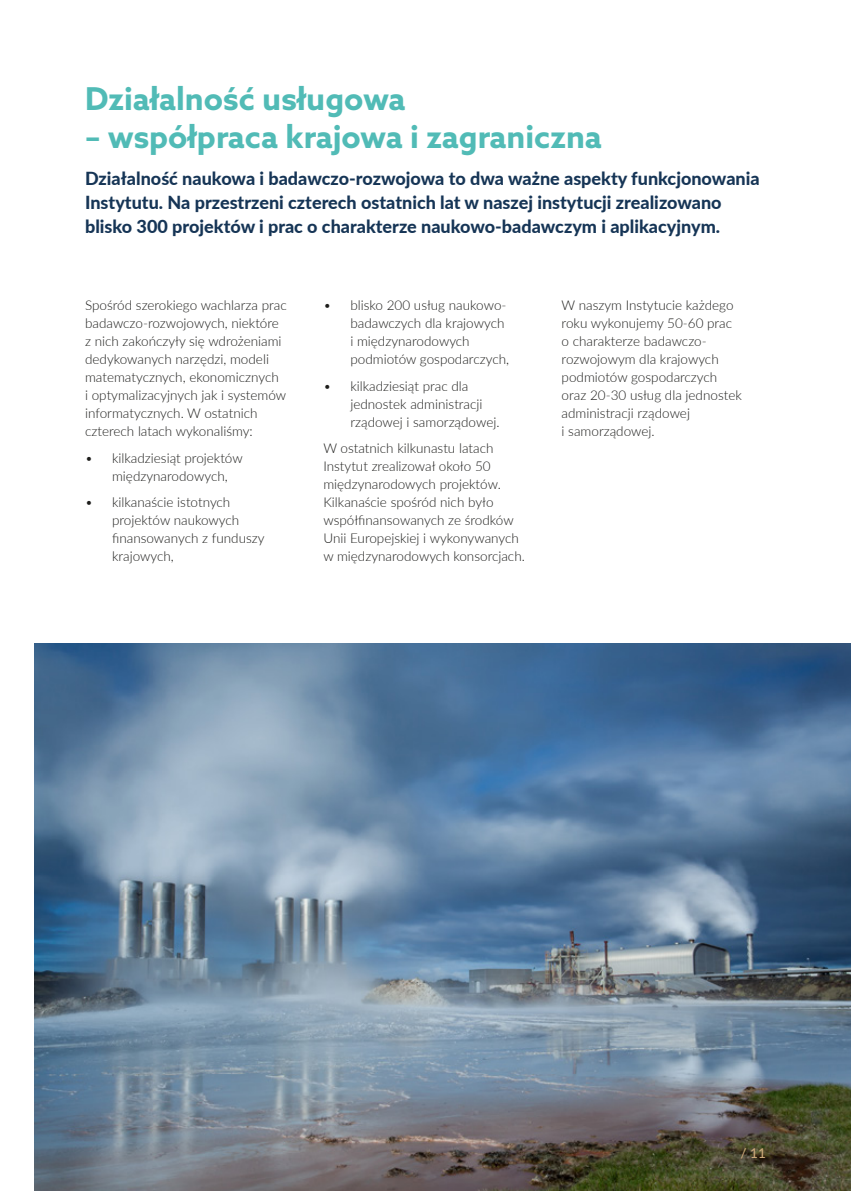
<style>
.page{position:relative;width:851px;height:1191px;background:#fff}
.page>*{position:absolute;margin:0;border:0;box-sizing:border-box;transform-origin:0 0}
.t1{font:700 31.5px "Azo Sans";color:#51bbb6}
.t2{font:800 18px/24px "Lato";color:#163556}
.t3{font:300 13.5px/18px "Lato";color:#1d1d1b}
.t4{font:500 13.5px "Lato";color:#cba979}
</style>
<div class="page">
<img style="left:34px;top:643px;width:816px;height:548px">
<h1 class="t1" style="left:85px;top:78px;width:322px">Działalność usługowa</h1>
<h1 class="t1" style="left:85px;top:116px;width:518px">– współpraca krajowa i zagraniczna</h1>
<p class="t2" style="left:85px;top:165px;width:676px">Działalność naukowa i badawczo-rozwojowa to dwa ważne aspekty funkcjonowania<br>Instytutu. Na przestrzeni czterech ostatnich lat w naszej instytucji zrealizowano blisko 300 projektów i prac o charakterze naukowo-badawczym i aplikacyjnym.</p>
<p class="t3" style="left:85px;top:296px;width:203px">Spośród szerokiego wachlarza prac badawczo-rozwojowych, niektóre z nich zakończyły się wdrożeniami dedykowanych narzędzi, modeli matematycznych, ekonomicznych<br>i optymalizacyjnych jak i systemów informatycznych. W ostatnich czterech latach wykonaliśmy:</p>
<p class="t3" style="left:112px;top:448px;width:132px;text-indent:-27px">• kilkadziesiąt projektów międzynarodowych,</p>
<p class="t3" style="left:112px;top:493px;width:154px;text-indent:-27px">• kilkanaście istotnych projektów naukowych finansowanych z funduszy krajowych,</p>
<p class="t3" style="left:350px;top:296px;width:160px;text-indent:-27px">• blisko 200 usług naukowo&shy;badawczych dla krajowych i międzynarodowych podmiotów gospodarczych,</p>
<p class="t3" style="left:350px;top:376px;width:151px;text-indent:-27px">• kilkadziesiąt prac dla jednostek administracji rządowej i samorządowej.</p>
<p class="t3" style="left:323px;top:439px;width:203px">W ostatnich kilkunastu latach<br>Instytut zrealizował około 50 międzynarodowych projektów.<br>Kilkanaście spośród nich było współfinansowanych ze środków<br>Unii Europejskiej i wykonywanych w międzynarodowych konsorcjach.</p>
<p class="t3" style="left:561px;top:296px;width:182px">W naszym Instytucie każdego roku wykonujemy 50-60 prac o charakterze badawczo&shy;rozwojowym dla krajowych podmiotów gospodarczych oraz 20-30 usług dla jednostek administracji rządowej<br>i samorządowej.</p>
<p class="t4" style="left:740px;top:1143px;width:27px">/ 11</p>
</div>
